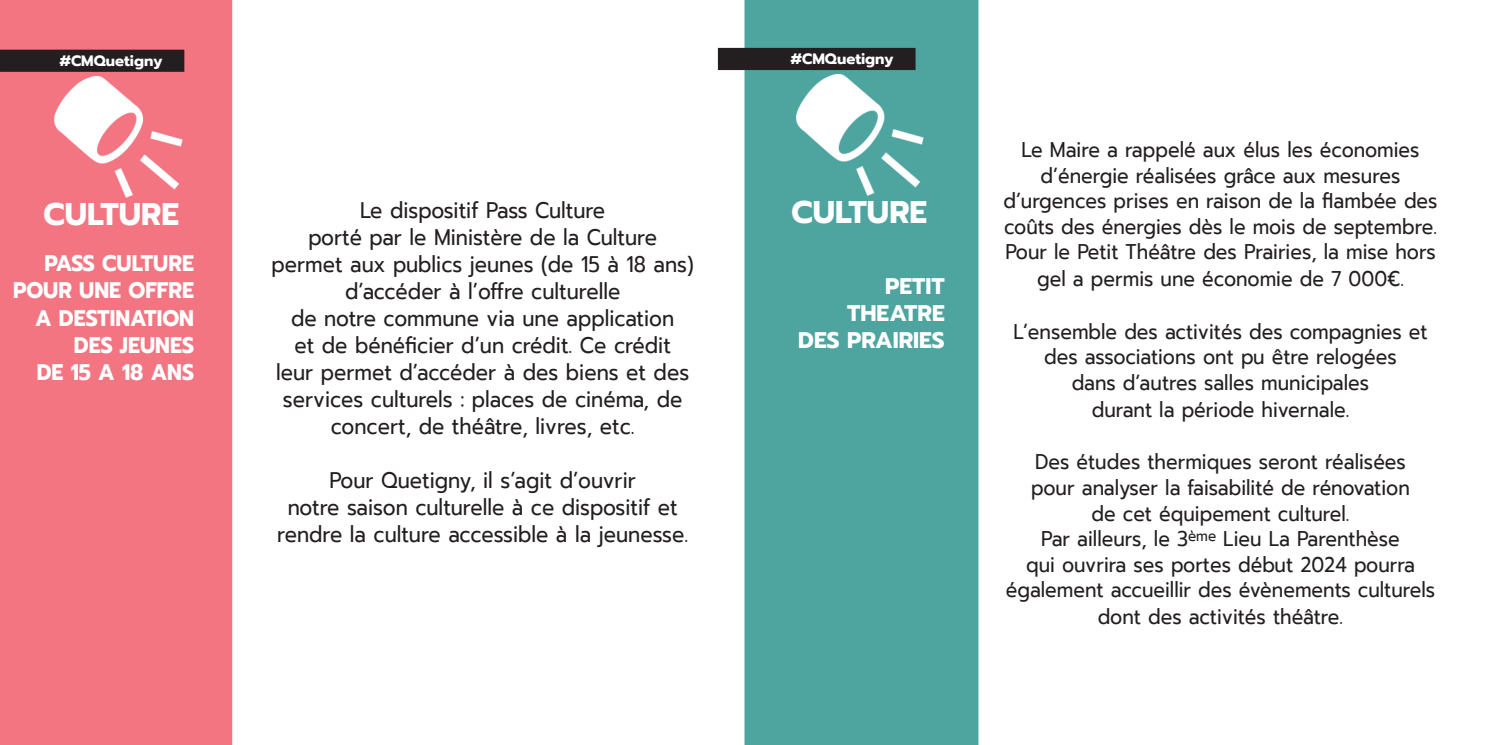
<style>
.page{position:relative;width:1489px;height:745px;background:#fff}
.page>*{position:absolute;margin:0;border:0;box-sizing:border-box;transform-origin:0 0}
.t1{font:700 31.25px "Prompt";color:#fff}
.t2{font:22.5px/27px "Prompt";color:#231f20;text-align:center;scale:.9 1}
.t3{font:700 22.5px/27px "Prompt";color:#fff;text-align:right;scale:.94 1}
.t4{font:700 22.5px "Prompt";color:#fff}
.t5{font:21.25px/25.5px "Prompt";color:#231f20;text-align:center;scale:.9 1}
.t6{font:700 15px "Prompt";color:#fff}
</style>
<div class="page">
<div style="left:744px;top:0;width:234px;height:744px;background:#4ea59f"></div>
<div style="left:718px;top:48px;width:196px;height:21px;background:#231f20"></div>
<div style="left:718px;top:48px;width:197px;height:22px;border:1px solid #231f20"></div>
<div style="left:0;top:0;width:232px;height:744px;background:#f27581"></div>
<div style="left:1px;top:50px;width:183px;height:21px;background:#231f20"></div>
<div style="left:0;top:50px;width:184px;height:22px;border:1px solid #231f20"></div>
<img style="left:55px;top:76px;width:128px;height:122px">
<img style="left:796px;top:74px;width:127px;height:121px">
<p class="t6" style="left:59px;top:50px;width:104px">#CMQuetigny</p>
<p class="t1" style="left:43px;top:191px;width:137px">CULTURE</p>
<p class="t3" style="left:13px;top:250px;width:194px">PASS CULTURE<br>POUR UNE OFFRE</p>
<p class="t3" style="left:35px;top:304px;width:170px">A DESTINATION</p>
<p class="t3" style="left:74px;top:331px;width:129px">DES JEUNES</p>
<p class="t3" style="left:37px;top:358px;width:169px">DE 15 A 18 ANS</p>
<p class="t6" style="left:790px;top:48px;width:104px">#CMQuetigny</p>
<p class="t2" style="left:360px;top:197px;width:274px">Le dispositif Pass Culture</p>
<p class="t1" style="left:791px;top:189px;width:137px">CULTURE</p>
<p class="t2" style="left:308px;top:224px;width:389px">porté par le Ministère de la Culture</p>
<p class="t2" style="left:271px;top:251px;width:470px">permet aux publics jeunes (de 15 à 18 ans) d’accéder à l’offre culturelle</p>
<p class="t2" style="left:291px;top:305px;width:427px">de notre commune via une application</p>
<p class="t2" style="left:276px;top:332px;width:460px">et de bénéficier d’un crédit. Ce crédit leur permet d’accéder à des biens et des services culturels : places de cinéma, de concert, de théâtre, livres, etc.</p>
<p class="t2" style="left:329px;top:467px;width:342px">Pour Quetigny, il s’agit d’ouvrir</p>
<p class="t2" style="left:277px;top:494px;width:458px">notre saison culturelle à ce dispositif et rendre la culture accessible à la jeunesse.</p>
<p class="t4" style="left:885px;top:269px;width:61px">PETIT</p>
<p class="t4" style="left:847px;top:296px;width:99px">THEATRE</p>
<p class="t4" style="left:798px;top:323px;width:148px">DES PRAIRIES</p>
<p class="t5" style="left:1021px;top:137px;width:444px">Le Maire a rappelé aux élus les économies d’énergie réalisées grâce aux mesures</p>
<p class="t5" style="left:1003px;top:188px;width:484px;text-align:left">d’urgences prises en raison de la flambée des coûts des énergies dès le mois de septembre.</p>
<p class="t5" style="left:1005px;top:238px;width:479px;line-height:27px">Pour le Petit Théâtre des Prairies, la mise hors gel a permis une économie de 7 000€.</p>
<p class="t5" style="left:1013px;top:318px;width:462px">L’ensemble des activités des compagnies et des associations ont pu être relogées</p>
<p class="t5" style="left:1071px;top:369px;width:332px">dans d’autres salles municipales</p>
<p class="t5" style="left:1091px;top:396px;width:287px">durant la période hivernale.</p>
<p class="t5" style="left:1035px;top:449px;width:413px">Des études thermiques seront réalisées</p>
<p class="t5" style="left:1031px;top:474px;width:422px">pour analyser la faisabilité de rénovation</p>
<p class="t5" style="left:1091px;top:500px;width:288px">de cet équipement culturel.</p>
<p class="t5" style="left:1041px;top:525px;width:400px">Par ailleurs, le 3<sup>ème</sup> Lieu La Parenthèse</p>
<p class="t5" style="left:1025px;top:551px;width:433px">qui ouvrira ses portes début 2024 pourra</p>
<p class="t5" style="left:1005px;top:576px;width:479px;line-height:27px">également accueillir des évènements culturels dont des activités théâtre.</p>
</div>
